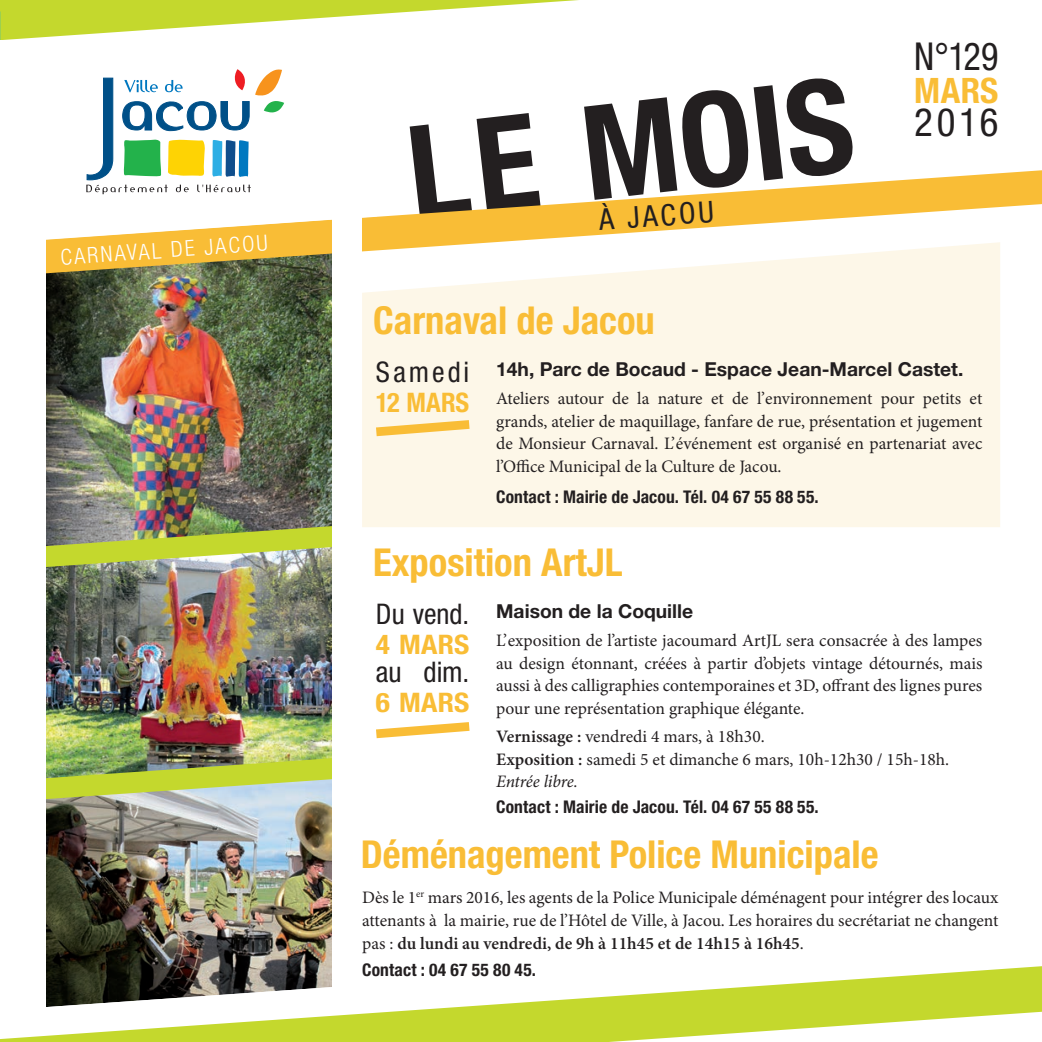
<style>
.page{position:relative;width:1042px;height:1042px;background:#fff}
.page>*{position:absolute;margin:0;border:0;box-sizing:border-box;transform-origin:0 0}
.t1{font:700 condensed 131.25px "Helvetica Neue";color:#231f20}
.t2{font:condensed 39.02px "Helvetica Neue";color:#231f20}
.t3{font:700 condensed 38.5px "Helvetica Neue";color:#f9bd36}
.t4{font:condensed 38.5px "Helvetica Neue";color:#231f20;scale:.94 1}
.t5{font:700 condensed 35.18px "Helvetica Neue";color:#f9bd36}
.t6{font:condensed 29.75px "Helvetica Neue";color:#231f20}
.t7{font:condensed 28.35px "Helvetica Neue";letter-spacing:.005em;color:#231f20}
.t8{font:700 condensed 26.95px "Helvetica Neue";letter-spacing:.01em;color:#f9bd36;scale:1.09 1}
.t9{font:700 condensed 26.95px "Helvetica Neue";letter-spacing:.01em;color:#f9bd36}
.t10{font:300 condensed 22.05px "Helvetica Neue";color:#fff}
.t11{font:700 19.25px "Helvetica Neue";color:#231f20}
.t12{font:17.5px/22.8px "Minion Pro";color:#231f20;text-align:justify}
.t13{font:700 condensed 17.5px "Helvetica Neue";letter-spacing:.01em;color:#231f20}
.s1{font-weight:600}
.s2{font-style:italic}
</style>
<div class="page">
<div style="left:362px;top:253px;width:638px;height:274px;background:#fdf7e8"></div>
<svg style="left:0;top:0;width:579px;height:40px"></svg>
<img style="left:46px;top:274px;width:286px;height:233px">
<img style="left:46px;top:568px;width:286px;height:190px">
<img style="left:46px;top:800px;width:286px;height:137px">
<img style="left:46px;top:758px;width:286px;height:42px">
<svg style="left:377px;top:170px;width:665px;height:83px"></svg>
<img style="left:46px;top:937px;width:286px;height:29px">
<div style="left:332px;top:25px;width:30px;height:966px;background:#fff"></div>
<svg style="left:0;top:966px;width:1042px;height:76px"></svg>
<img style="left:46px;top:507px;width:286px;height:61px">
<svg style="left:367px;top:415px;width:111px;height:26px;background:#fbe6b5"></svg>
<svg style="left:376px;top:722px;width:94px;height:17px"></svg>
<div style="left:0;top:220px;width:45px;height:799px;background:#fff"></div>
<div style="left:332px;top:220px;width:21px;height:777px;background:#fff"></div>
<svg style="left:46px;top:69px;width:331px;height:205px"></svg>
<p class="t10" style="left:60px;top:245px;width:209px;rotate:-4deg">CARNAVAL DE JACOU</p>
<h1 class="t1" style="left:400px;top:93px;width:449px;rotate:-6deg">LE MOIS</h1>
<h3 class="t6" style="left:598px;top:202px;width:116px;rotate:-4deg">À JACOU</h3>
<h3 class="t3" style="left:373px;top:297px;width:283px">Carnaval de Jacou</h3>
<h3 class="t4" style="left:914px;top:34px;width:91px">N°129</h3>
<h3 class="t5" style="left:914px;top:69px;width:84px">MARS</h3>
<h2 class="t2" style="left:914px;top:100px;width:86px">2016</h2>
<h3 class="t7" style="left:376px;top:356px;width:95px">Samedi</h3>
<h3 class="t9" style="left:376px;top:386px;width:95px">12 mars</h3>
<p class="t11" style="left:496px;top:357px;width:469px">14h, Parc de Bocaud - Espace Jean-Marcel Castet.</p>
<p class="t12" style="left:496px;top:387px;width:488px">Ateliers autour de la nature et de l’environnement pour petits et grands, atelier de maquillage, fanfare de rue, présentation et jugement de Monsieur Carnaval. L’événement est organisé en partenariat avec l’Office Municipal de la Culture de Jacou.</p>
<p class="t13" style="left:496px;top:486px;width:324px">Contact : Mairie de Jacou. Tél. 04 67 55 88 55.</p>
<h3 class="t3" style="left:373px;top:539px;width:251px">Exposition ArtJL</h3>
<h3 class="t7" style="left:376px;top:598px;width:95px">Du vend.</h3>
<h3 class="t8" style="left:376px;top:628px;width:86px">4 MARS</h3>
<h3 class="t7" style="left:376px;top:656px;width:95px">au dim.</h3>
<h3 class="t8" style="left:376px;top:686px;width:86px">6 MARS</h3>
<p class="t11" style="left:496px;top:599px;width:199px">Maison de la Coquille</p>
<p class="t12" style="left:496px;top:629px;width:488px">L’exposition de l’artiste jacoumard ArtJL sera consacrée à des lampes au design étonnant, créées à partir d’objets vintage détournés, mais aussi à des calligraphies contemporaines et 3D, offrant des lignes pures pour une représentation graphique élégante.</p>
<p class="t12" style="left:496px;top:725px;width:454px;text-align:left"><span class="s1">Vernissage :</span> vendredi 4 mars, à 18h30.<br><span class="s1">Exposition :</span> samedi 5 et dimanche 6 mars, 10h-12h30 / 15h-18h.<br><span class="s2">Entrée libre.</span></p>
<p class="t13" style="left:496px;top:796px;width:324px">Contact : Mairie de Jacou. Tél. 04 67 55 88 55.</p>
<h3 class="t3" style="left:361px;top:830px;width:519px">Déménagement Police Municipale</h3>
<p class="t12" style="left:362px;top:886px;width:638px">Dès le 1<sup>er</sup> mars 2016, les agents de la Police Municipale déménagent pour intégrer des locaux attenants à la mairie, rue de l’Hôtel de Ville, à Jacou. Les horaires du secrétariat ne changent pas : <span class="s1">du lundi au vendredi, de 9h à 11h45 et de 14h15 à 16h45</span>.</p>
<p class="t13" style="left:362px;top:959px;width:176px">Contact : 04 67 55 80 45.</p>
</div>
